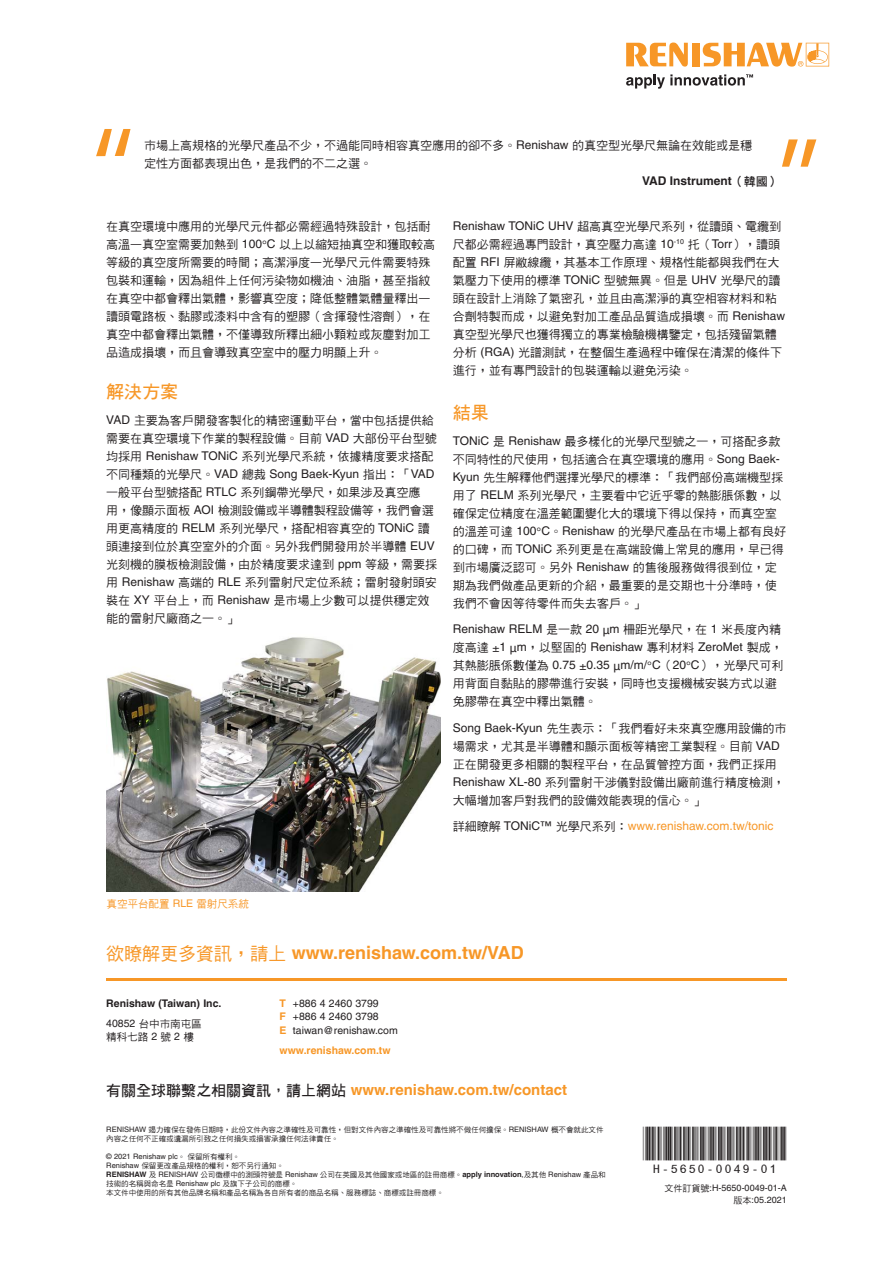
<style>
.page{position:relative;width:893px;height:1263px;background:#fff}
.page>*{position:absolute;margin:0;border:0;box-sizing:border-box;transform-origin:0 0}
.t1{font:48px "MBH16 B";color:#231f20}
.Call_to_action{font:700 18px "Helvetica LT Pro";color:#f79727}
.Main_body_heading_te{font:18px "DF Hei W7 WIN BF";color:#f79727}
.Main_body_text_8pt{font:18px "DF Hei W7 WIN BF";color:#f79727}
.t2{font:700 15px "Helvetica LT Pro";color:#f79727}
.Main_body_text_8pt-2{font:12px/18px "DF Hei Md HK BF";color:#231f20}
.Main_body_text_8pt-3{font:12px "Helvetica LT Pro";color:#f79727}
.t3{font:700 12px "Helvetica LT Pro";color:#231f20}
.t4{font:10.5px/13.6px "Helvetica LT Pro";color:#231f20}
.t5{font:700 10.5px "Helvetica LT Pro";color:#231f20}
.t6{font:700 10.5px "Helvetica LT Pro";color:#f79727}
.t7{font:10.5px/13.2px "DF Hei Md HK BF";color:#231f20}
.Caption_text_7pt{font:10.5px "DF Hei Md HK BF";color:#f79727}
.t8{font:9px/12px "Helvetica LT Pro";color:#231f20;text-align:right}
.t9{font:7.5px/9px "DF Hei Md HK BF";color:#231f20}
.t10{font:7.5px "Helvetica LT Pro";color:#231f20}
.s1{font-family:"Helvetica LT Pro"}
.s2{font-family:"DF Hei W7 WIN BF";font-weight:400}
.s3{font-family:"DF Hei Md HK BF";color:#231f20}
.s4{color:#231f20}
.s5{font-family:"DF Hei Md HK BF";font-weight:400}
.s6{font-weight:700;color:#f79727}
.s7{font-family:"DF Hei W7 WIN BF";font-weight:400;color:#231f20}
.s8{font-family:"DF Hei Md HK BF"}
.s9{font-family:"Helvetica LT Pro";font-weight:700}
</style>
<div class="page">
<svg style="left:626px;top:43px;width:62px;height:24px"></svg>
<div style="left:692px;top:43px;width:8px;height:23px;background:#f79727"></div>
<svg style="left:703px;top:43px;width:126px;height:24px"></svg>
<svg style="left:626px;top:74px;width:127px;height:15px"></svg>
<hr style="left:106px;top:978px;width:681px;height:2px;background:#f79727">
<svg style="left:782px;top:139px;width:34px;height:28px"></svg>
<svg style="left:96px;top:129px;width:35px;height:27px"></svg>
<img style="left:106px;top:637px;width:334px;height:254px">
<p class="Main_body_text_8pt-2" style="left:144px;top:136px;width:610px">市場上高規格的光學尺產品不少，不過能同時相容真空應用的卻不多。<span class="s1">Renishaw</span> 的真空型光學尺無論在效能或是穩定性方面都表現出色，是我們的不二之選。</p>
<p class="t3" style="left:642px;top:174px;width:139px">VAD Instrument<span class="s2">（韓國）</span></p>
<p class="Main_body_text_8pt-2" style="left:106px;top:218px;width:330px">在真空環境中應用的光學尺元件都必需經過特殊設計，包括耐高溫—真空室需要加熱到 <span class="s1">100°C</span> 以上以縮短抽真空和獲取較高等級的真空度所需要的時間；高潔淨度—光學尺元件需要特殊包裝和運輸，因為組件上任何污染物如機油、油脂，甚至指紋在真空中都會釋出氣體，影響真空度；降低整體氣體量釋出—讀頭電路板、黏膠或漆料中含有的塑膠（含揮發性溶劑），在真空中都會釋出氣體，不僅導致所釋出細小顆粒或灰塵對加工品造成損壞，而且會導致真空室中的壓力明顯上升。</p>
<p class="Main_body_heading_te" style="left:106px;top:383px;width:73px">解決方案</p>
<p class="Main_body_text_8pt-2" style="left:106px;top:411px;width:332px"><span class="s1">VAD</span> 主要為客戶開發客製化的精密運動平台，當中包括提供給需要在真空環境下作業的製程設備。目前 <span class="s1">VAD</span> 大部份平台型號均採用 <span class="s1">Renishaw TONiC</span> 系列光學尺系統，依據精度要求搭配不同種類的光學尺。<span class="s1">VAD</span> 總裁 <span class="s1">Song Baek-Kyun</span> 指出：「<span class="s1">VAD</span>一般平台型號搭配 <span class="s1">RTLC</span> 系列鋼帶光學尺，如果涉及真空應<br>用，像顯示面板 <span class="s1">AOI</span> 檢測設備或半導體製程設備等，我們會選用更高精度的 <span class="s1">RELM</span> 系列光學尺，搭配相容真空的 <span class="s1">TONiC</span> 讀頭連接到位於真空室外的介面。另外我們開發用於半導體 <span class="s1">EUV</span>光刻機的膜板檢測設備，由於精度要求達到 <span class="s1">ppm</span> 等級，需要採用 <span class="s1">Renishaw</span> 高端的 <span class="s1">RLE</span> 系列雷射尺定位系統；雷射發射頭安裝在 <span class="s1">XY</span> 平台上，而 <span class="s1">Renishaw</span> 是市場上少數可以提供穩定效能的雷射尺廠商之一。」</p>
<p class="Main_body_text_8pt-2" style="left:453px;top:218px;width:334px"><span class="s1">Renishaw TONiC UHV</span> 超高真空光學尺系列，從讀頭、電纜到尺都必需經過專門設計，真空壓力高達 <span class="s1">10</span><sup>-10</sup> 托（<span class="s1">Torr</span>），讀頭配置 <span class="s1">RFI</span> 屏敝線纜，其基本工作原理、規格性能都與我們在大氣壓力下使用的標準 <span class="s1">TONiC</span> 型號無異。但是 <span class="s1">UHV</span> 光學尺的讀頭在設計上消除了氣密孔，並且由高潔淨的真空相容材料和粘合劑特製而成，以避免對加工產品品質造成損壞。而 <span class="s1">Renishaw</span>真空型光學尺也獲得獨立的專業檢驗機構鑒定，包括殘留氣體分析 <span class="s1">(RGA)</span> 光譜測試，在整個生產過程中確保在清潔的條件下進行，並有專門設計的包裝運輸以避免污染。</p>
<p class="Main_body_text_8pt" style="left:453px;top:404px;width:37px">結果</p>
<p class="Main_body_text_8pt-2" style="left:453px;top:432px;width:335px"><span class="s1">TONiC</span> 是 <span class="s1">Renishaw</span> 最多樣化的光學尺型號之一，可搭配多款不同特性的尺使用，包括適合在真空環境的應用。<span class="s1">Song Baek-Kyun</span> 先生解釋他們選擇光學尺的標準：「我們部份高端機型採用了 <span class="s1">RELM</span> 系列光學尺，主要看中它近乎零的熱膨脹係數，以確保定位精度在溫差範圍變化大的環境下得以保持，而真空室的溫差可達 <span class="s1">100°C</span>。<span class="s1">Renishaw</span> 的光學尺產品在市場上都有良好的口碑，而 <span class="s1">TONiC</span> 系列更是在高端設備上常見的應用，早已得到市場廣泛認可。另外 <span class="s1">Renishaw</span> 的售後服務做得很到位，定期為我們做產品更新的介紹，最重要的是交期也十分準時，使我們不會因等待零件而失去客戶。」</p>
<p class="Main_body_text_8pt-2" style="left:453px;top:621px;width:332px"><span class="s1">Renishaw RELM</span> 是一款 <span class="s1">20 μm</span> 柵距光學尺，在 <span class="s1">1</span> 米長度內精度高達 <span class="s1">±1 μm</span>，以堅固的 <span class="s1">Renishaw</span> 專利材料 <span class="s1">ZeroMet</span> 製成，其熱膨脹係數僅為 <span class="s1">0.75 ±0.35 μm/m/°C</span>（<span class="s1">20°C</span>），光學尺可利用背面自黏貼的膠帶進行安裝，同時也支援機械安裝方式以避免膠帶在真空中釋出氣體。</p>
<p class="Main_body_text_8pt-2" style="left:453px;top:719px;width:335px"><span class="s1">Song Baek-Kyun</span> 先生表示：「我們看好未來真空應用設備的市場需求，尤其是半導體和顯示面板等精密工業製程。目前 <span class="s1">VAD</span>正在開發更多相關的製程平台，在品質管控方面，我們正採用<span class="s1">Renishaw XL-80</span> 系列雷射干涉儀對設備出廠前進行精度檢測，大幅增加客戶對我們的設備效能表現的信心。」</p>
<p class="Main_body_text_8pt-3" style="left:453px;top:819px;width:322px"><span class="s3">詳細瞭解</span> <span class="s4">TONiC™</span> <span class="s3">光學尺系列：</span>www.renishaw.com.tw/tonic</p>
<p class="Caption_text_7pt" style="left:107px;top:899px;width:144px">真空平台配置 <span class="s1">RLE</span> 雷射尺系統</p>
<p class="Call_to_action" style="left:106px;top:942px;width:419px"><span class="s5">欲瞭解更多資訊，請上</span> www.renishaw.com.tw/VAD</p>
<p class="t5" style="left:106px;top:997px;width:117px">Renishaw (Taiwan) Inc.</p>
<p class="t7" style="left:106px;top:1017px;width:97px"><span class="s1">40852</span> 台中市南屯區精科七路 <span class="s1">2</span> 號 <span class="s1">2</span> 樓</p>
<p class="t4" style="left:280px;top:996px;width:120px"><span class="s6">T</span> +886 4 2460 3799<br><span class="s6">F</span> +886 4 2460 3798<br><span class="s6">E</span> taiwan@renishaw.com</p>
<p class="t6" style="left:280px;top:1044px;width:113px">www.renishaw.com.tw</p>
<p class="t2" style="left:106px;top:1081px;width:462px"><span class="s7">有關全球聯繫之相關資訊，請上網站</span> www.renishaw.com.tw/contact</p>
<p class="t9" style="left:106px;top:1125px;width:499px"><span class="s1">RENISHAW</span> 竭力確保在發佈日期時，此份文件內容之準確性及可靠性，但對文件內容之準確性及可靠性將不做任何擔保。<span class="s1">RENISHAW</span> 概不會就此文件內容之任何不正確或遺漏所引致之任何損失或損害承擔任何法律責任。</p>
<p class="t10" style="left:106px;top:1152px;width:135px">© 2021 Renishaw plc<span class="s8">。保留所有權利。</span></p>
<p class="t9" style="left:106px;top:1161px;width:501px"><span class="s1">Renishaw</span> 保留更改產品規格的權利，恕不另行通知。<br><span class="s9">RENISHAW</span> 及 <span class="s1">RENISHAW</span> 公司徽標中的測頭符號是 <span class="s1">Renishaw</span> 公司在英國及其他國家或地區的註冊商標。<span class="s9">apply innovation</span><span class="s1">,</span>及其他 <span class="s1">Renishaw</span> 產品和技術的名稱與命名是 <span class="s1">Renishaw plc</span> 及旗下子公司的商標。<br>本文件中使用的所有其他品牌名稱和產品名稱為各自所有者的商品名稱、服務標誌、商標或註冊商標。</p>
<h1 class="t1" style="left:643px;top:1128px;width:145px">*H-5650-0049-01*</h1>
<p class="t8" style="left:665px;top:1182px;width:124px"><span class="s8">文件訂貨號</span>:H-5650-0049-01-A<span class="s8">版本</span>:05.2021</p>
</div>
